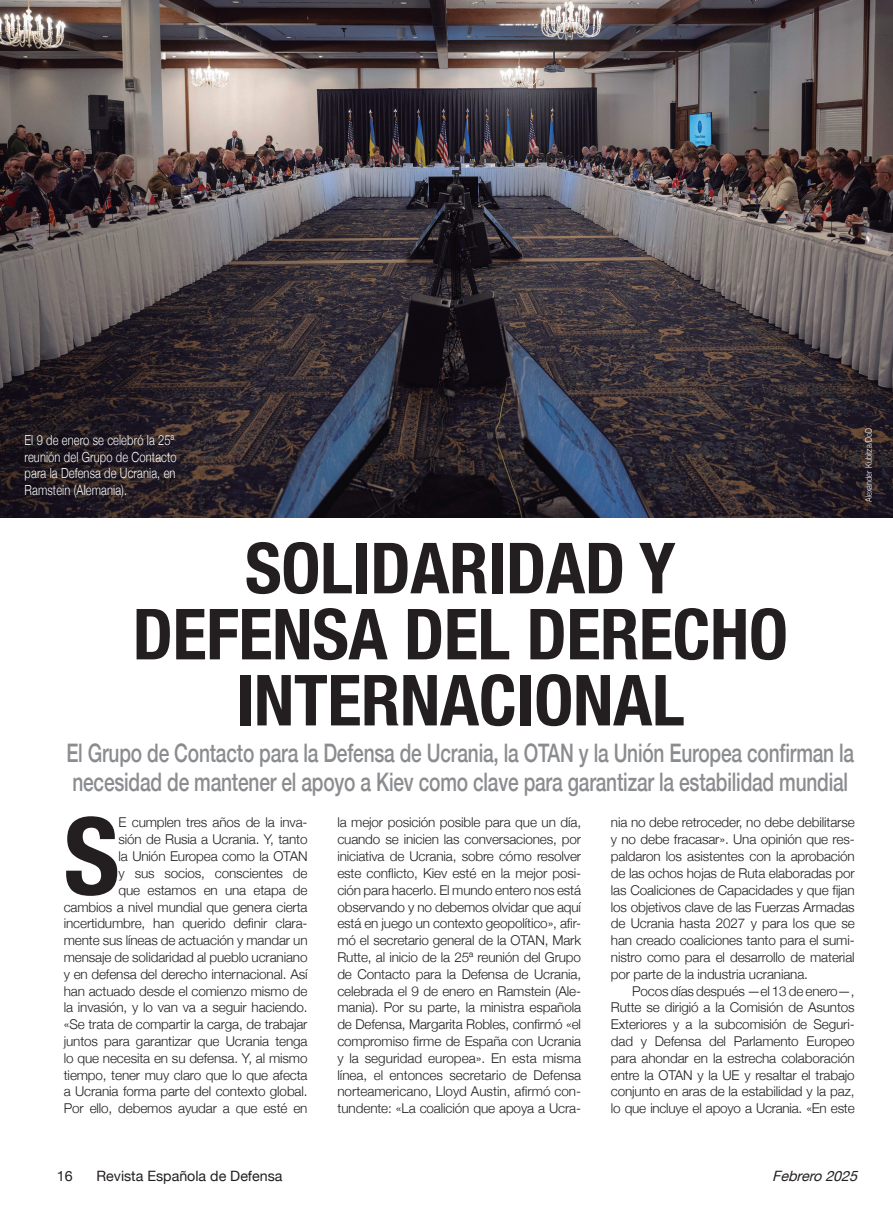
<style>
.page{position:relative;width:893px;height:1217px;background:#fff}
.page>*{position:absolute;margin:0;border:0;box-sizing:border-box;transform-origin:0 0}
.TEXTO{font:700 condensed 107.55px "Helvetica Neue";color:#231f20}
.TÍTULO{font:700 condensed 70.5px/66px "Helvetica Neue";letter-spacing:-.005em;color:#231f20;text-align:center}
.ENTRADILLA{font:500 25.5px/28.5px "Helvetica Neue";letter-spacing:-.01em;color:#8a8c8f;scale:.75 1}
.t1{font:14.25px "Helvetica Neue";color:#231f20}
.t2{font:italic 14.25px "Helvetica Neue";color:#231f20}
.PIEDEFOTO{font:300 13.95px/16.5px "Helvetica Neue";letter-spacing:.01em;color:#fff;scale:.8 1}
.TEXTO-2{font:300 13.5px/16.8px "Helvetica Neue";letter-spacing:-.01em;color:#231f20;text-align:justify}
.CRÉDITOFOTO{font:300 9px "Helvetica Neue";letter-spacing:.015em;color:#fff;scale:.8 1}
</style>
<div class="page">
<img style="left:0;top:0;width:893px;height:517px">
<p class="PIEDEFOTO" style="left:25px;top:431px;width:192px">El 9 de enero se celebró la 25ª reunión del Grupo de Contacto para la Defensa de Ucrania, en<br>Ramstein (Alemania).</p>
<p class="CRÉDITOFOTO" style="left:861px;top:502px;width:95px;rotate:-90deg">Alexander Kubitza/DoD</p>
<p class="TÍTULO" style="left:133px;top:530px;width:657px">SOLIDARIDAD Y<br>DEFENSA DEL DERECHO<br>INTERNACIONAL</p>
<p class="ENTRADILLA" style="left:66px;top:736px;width:1052px">El Grupo de Contacto para la Defensa de Ucrania, la OTAN y la Unión Europea confirman la necesidad de mantener el apoyo a Kiev como clave para garantizar la estabilidad mundial</p>
<p class="TEXTO" style="left:64px;top:766px;width:57px">S</p>
<p class="TEXTO-2" style="left:64px;top:813px;width:245px;text-align:right">E cumplen tres años de la inva-<br>sión de Rusia a Ucrania. Y, tanto<br>la Unión Europea como la OTAN<br>y sus socios, conscientes de<br>que estamos en una etapa de<br>cambios a nivel mundial que genera cierta incertidumbre, han querido definir clara&shy;mente sus líneas de actuación y mandar un mensaje de solidaridad al pueblo ucraniano y en defensa del derecho internacional. Así han actuado desde el comienzo mismo de la invasión, y lo van va a seguir haciendo. «Se trata de compartir la carga, de trabajar juntos para garantizar que Ucrania tenga lo que necesita en su defensa. Y, al mismo tiempo, tener muy claro que lo que afecta a Ucrania forma parte del contexto global.<br>Por ello, debemos ayudar a que esté en</p>
<p class="TEXTO-2" style="left:337px;top:813px;width:245px">la mejor posición posible para que un día, cuando se inicien las conversaciones, por iniciativa de Ucrania, sobre cómo resolver este conflicto, Kiev esté en la mejor posi&shy;ción para hacerlo. El mundo entero nos está observando y no debemos olvidar que aquí está en juego un contexto geopolítico», afir&shy;mó el secretario general de la OTAN, Mark Rutte, al inicio de la 25ª reunión del Grupo de Contacto para la Defensa de Ucrania, celebrada el 9 de enero en Ramstein (Ale&shy;mania). Por su parte, la ministra española de Defensa, Margarita Robles, confirmó «el compromiso firme de España con Ucrania y la seguridad europea». En esta misma línea, el entonces secretario de Defensa norteamericano, Lloyd Austin, afirmó con&shy;tundente: «La coalición que apoya a Ucra-</p>
<p class="TEXTO-2" style="left:611px;top:813px;width:245px">nia no debe retroceder, no debe debilitarse y no debe fracasar». Una opinión que res&shy;paldaron los asistentes con la aprobación de las ochos hojas de Ruta elaboradas por las Coaliciones de Capacidades y que fijan los objetivos clave de las Fuerzas Armadas de Ucrania hasta 2027 y para los que se han creado coaliciones tanto para el sumi&shy;nistro como para el desarrollo de material por parte de la industria ucraniana.</p>
<p class="TEXTO-2" style="left:611px;top:981px;width:245px;text-indent:21px">Pocos días después —el 13 de enero—, Rutte se dirigió a la Comisión de Asuntos Exteriores y a la subcomisión de Seguri&shy;dad y Defensa del Parlamento Europeo para ahondar en la estrecha colaboración entre la OTAN y la UE y resaltar el trabajo conjunto en aras de la estabilidad y la paz, lo que incluye el apoyo a Ucrania. «En este</p>
<p class="t1" style="left:57px;top:1165px;width:17px">16</p>
<p class="t1" style="left:96px;top:1165px;width:188px">Revista Española de Defensa</p>
<p class="t2" style="left:772px;top:1165px;width:92px">Febrero2025</p>
</div>
